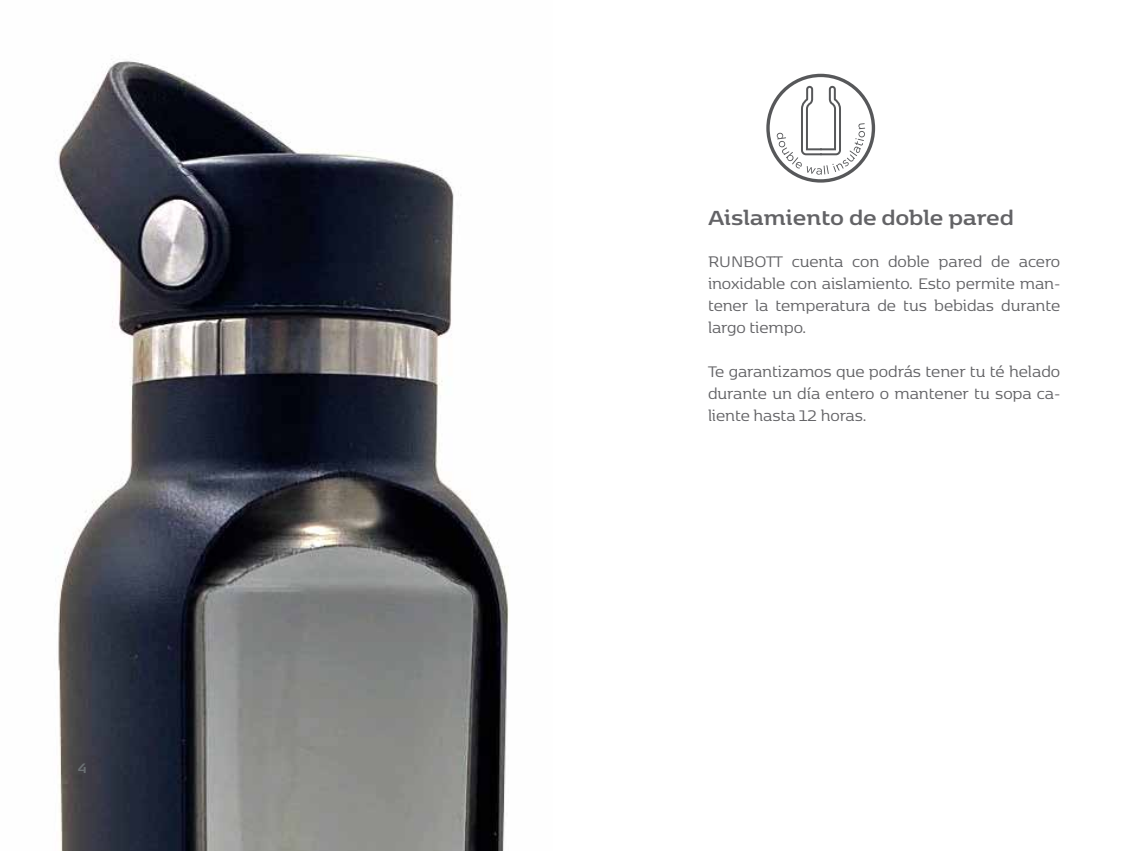
<style>
.page{position:relative;width:1134px;height:851px;background:#fff}
.page>*{position:absolute;margin:0;border:0;box-sizing:border-box;transform-origin:0 0}
.t1{font:700 24px "Kobenhavn";letter-spacing:-.005em;color:#636366}
.t2{font:18px/22px "Kobenhavn";color:#636366;text-align:justify}
.t3{font:700 16px "Kobenhavn";color:#6c7175}
</style>
<div class="page">
<svg style="left:766px;top:73px;width:110px;height:110px"></svg>
<img style="left:56px;top:59px;width:453px;height:791px">
<p class="t3" style="left:78px;top:756px;width:11px">4</p>
<h1 class="t1" style="left:708px;top:200px;width:307px">Aislamiento de doble pared</h1>
<p class="t2" style="left:708px;top:249px;width:354px">RUNBOTT cuenta con doble pared de acero inoxidable con aislamiento. Esto permite man&shy;tener la temperatura de tus bebidas durante largo tiempo.</p>
<p class="t2" style="left:708px;top:359px;width:354px">Te garantizamos que podrás tener tu té helado durante un día entero o mantener tu sopa ca&shy;liente hasta 12 horas.</p>
</div>
